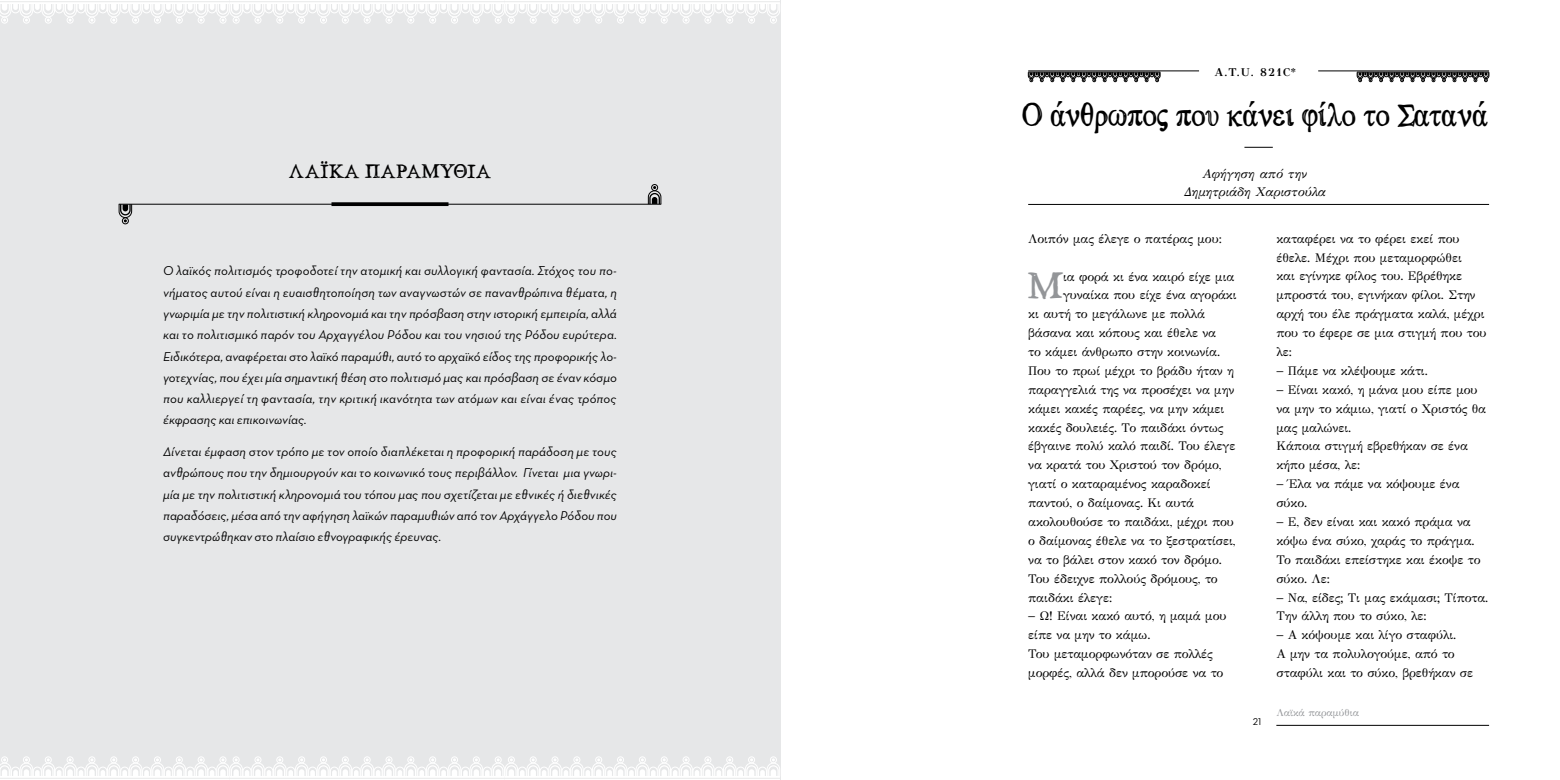
<style>
.page{position:relative;width:1560px;height:780px;background:#fff}
.page>*{position:absolute;margin:0;border:0;box-sizing:border-box;transform-origin:0 0}
.t1{font:43.38px "NF Nadirii Regular";color:#939598}
.t2{font:37.5px "NF Nadirii Regular";letter-spacing:-.005em;color:#000;scale:.9 1}
.t3{font:22.5px "NF Nadirii Regular";color:#000}
.t4{font:italic 13.12px/21.2px "Neutraface Text";color:#000;text-align:justify}
.t5{font:12.5px/18.9px "GFS Didot";color:#000}
.t6{font:italic 12.5px/17.5px "GFS Didot";color:#000;text-align:center}
.t7{font:700 11.25px "GFS Didot";color:#000}
.t8{font:10px "GFS Didot";color:#939598}
.t9{font:10px "Neutraface Text";color:#000}
</style>
<div class="page">
<hr style="left:1276px;top:725px;width:212px;height:1px;background:#000">
<div style="left:0;top:0;width:780px;height:780px;background:#e6e7e8"></div>
<hr style="left:1317px;top:71px;width:171px;height:1px;background:#000">
<svg style="left:1244px;top:147px;width:28px;height:1px"></svg>
<hr style="left:1028px;top:204px;width:460px;height:1px;background:#000">
<div style="left:122px;top:217px;width:7px;height:7px;border:1px solid #000;border-radius:50%"></div>
<svg style="left:118px;top:203px;width:14px;height:19px"></svg>
<div style="left:651px;top:184px;width:7px;height:7px;border:1px solid #000;border-radius:50%"></div>
<svg style="left:647px;top:186px;width:14px;height:18px"></svg>
<hr style="left:119px;top:204px;width:542px;height:1px;background:#000">
<svg style="left:331px;top:202px;width:117px;height:4px"></svg>
<hr style="left:0;top:0;width:229px;height:1px;background:#fff">
<hr style="left:505px;top:778px;width:275px;height:2px;background:#fff">
<div style="left:770px;top:756px;width:6px;height:7px;border:1px solid #fff;border-radius:50%"></div>
<div style="left:748px;top:756px;width:6px;height:7px;border:1px solid #fff;border-radius:50%"></div>
<div style="left:726px;top:756px;width:7px;height:7px;border:1px solid #fff;border-radius:50%"></div>
<div style="left:704px;top:756px;width:7px;height:7px;border:1px solid #fff;border-radius:50%"></div>
<div style="left:682px;top:756px;width:7px;height:7px;border:1px solid #fff;border-radius:50%"></div>
<div style="left:660px;top:756px;width:7px;height:7px;border:1px solid #fff;border-radius:50%"></div>
<div style="left:639px;top:756px;width:6px;height:7px;border:1px solid #fff;border-radius:50%"></div>
<div style="left:617px;top:756px;width:7px;height:7px;border:1px solid #fff;border-radius:50%"></div>
<div style="left:595px;top:756px;width:7px;height:7px;border:1px solid #fff;border-radius:50%"></div>
<div style="left:573px;top:756px;width:7px;height:7px;border:1px solid #fff;border-radius:50%"></div>
<div style="left:551px;top:756px;width:7px;height:7px;border:1px solid #fff;border-radius:50%"></div>
<div style="left:530px;top:756px;width:6px;height:7px;border:1px solid #fff;border-radius:50%"></div>
<div style="left:508px;top:756px;width:6px;height:7px;border:1px solid #fff;border-radius:50%"></div>
<hr style="left:229px;top:0;width:275px;height:1px;background:#fff">
<hr style="left:229px;top:778px;width:275px;height:2px;background:#fff">
<div style="left:495px;top:756px;width:6px;height:7px;border:1px solid #fff;border-radius:50%"></div>
<div style="left:473px;top:756px;width:6px;height:7px;border:1px solid #fff;border-radius:50%"></div>
<div style="left:451px;top:756px;width:7px;height:7px;border:1px solid #fff;border-radius:50%"></div>
<div style="left:429px;top:756px;width:7px;height:7px;border:1px solid #fff;border-radius:50%"></div>
<div style="left:407px;top:756px;width:7px;height:7px;border:1px solid #fff;border-radius:50%"></div>
<div style="left:385px;top:756px;width:7px;height:7px;border:1px solid #fff;border-radius:50%"></div>
<div style="left:364px;top:756px;width:6px;height:7px;border:1px solid #fff;border-radius:50%"></div>
<div style="left:342px;top:756px;width:6px;height:7px;border:1px solid #fff;border-radius:50%"></div>
<div style="left:320px;top:756px;width:7px;height:7px;border:1px solid #fff;border-radius:50%"></div>
<div style="left:298px;top:756px;width:7px;height:7px;border:1px solid #fff;border-radius:50%"></div>
<div style="left:276px;top:756px;width:7px;height:7px;border:1px solid #fff;border-radius:50%"></div>
<div style="left:254px;top:756px;width:7px;height:7px;border:1px solid #fff;border-radius:50%"></div>
<div style="left:233px;top:756px;width:6px;height:7px;border:1px solid #fff;border-radius:50%"></div>
<hr style="left:505px;top:0;width:275px;height:1px;background:#fff">
<svg style="left:0;top:2px;width:780px;height:21px"></svg>
<hr style="left:0;top:778px;width:229px;height:2px;background:#fff">
<div style="left:220px;top:756px;width:6px;height:7px;border:1px solid #fff;border-radius:50%"></div>
<div style="left:198px;top:756px;width:6px;height:7px;border:1px solid #fff;border-radius:50%"></div>
<div style="left:176px;top:756px;width:7px;height:7px;border:1px solid #fff;border-radius:50%"></div>
<div style="left:154px;top:756px;width:7px;height:7px;border:1px solid #fff;border-radius:50%"></div>
<div style="left:132px;top:756px;width:7px;height:7px;border:1px solid #fff;border-radius:50%"></div>
<div style="left:110px;top:756px;width:7px;height:7px;border:1px solid #fff;border-radius:50%"></div>
<div style="left:89px;top:756px;width:6px;height:7px;border:1px solid #fff;border-radius:50%"></div>
<div style="left:67px;top:756px;width:6px;height:7px;border:1px solid #fff;border-radius:50%"></div>
<div style="left:45px;top:756px;width:7px;height:7px;border:1px solid #fff;border-radius:50%"></div>
<div style="left:23px;top:756px;width:7px;height:7px;border:1px solid #fff;border-radius:50%"></div>
<div style="left:1px;top:756px;width:7px;height:7px;border:1px solid #fff;border-radius:50%"></div>
<svg style="left:0;top:758px;width:780px;height:19px"></svg>
<hr style="left:1028px;top:71px;width:170px;height:1px;background:#000">
<svg style="left:1027px;top:72px;width:133px;height:10px"></svg>
<svg style="left:1356px;top:72px;width:132px;height:10px"></svg>
<h3 class="t3" style="left:289px;top:156px;width:204px">ΛΑΪΚΆ ΠΑΡΑΜΎΘΙΑ</h3>
<p class="t4" style="left:163px;top:259px;width:455px">Ο λαϊκός πολιτισμός τροφοδοτεί την ατομική και συλλογική φαντασία. Στόχος του πο&shy;νήματος αυτού είναι η ευαισθητοποίηση των αναγνωστών σε πανανθρώπινα θέματα, η γνωριμία με την πολιτιστική κληρονομιά και την πρόσβαση στην ιστορική εμπειρία, αλλά και το πολιτισμικό παρόν του Αρχαγγέλου Ρόδου και του νησιού της Ρόδου ευρύτερα.<br>Ειδικότερα, αναφέρεται στο λαϊκό παραμύθι, αυτό το αρχαϊκό είδος της προφορικής λο&shy;γοτεχνίας, που έχει μία σημαντική θέση στο πολιτισμό μας και πρόσβαση σε έναν κόσμο που καλλιεργεί τη φαντασία, την κριτική ικανότητα των ατόμων και είναι ένας τρόπος έκφρασης και επικοινωνίας.</p>
<p class="t4" style="left:163px;top:440px;width:455px">Δίνεται έμφαση στον τρόπο με τον οποίο διαπλέκεται η προφορική παράδοση με τους ανθρώπους που την δημιουργούν και το κοινωνικό τους περιβάλλον. Γίνεται μια γνωρι&shy;μία με την πολιτιστική κληρονομιά του τόπου μας που σχετίζεται με εθνικές ή διεθνικές παραδόσεις, μέσα από την αφήγηση λαϊκών παραμυθιών από τον Αρχάγγελο Ρόδου που συγκεντρώθηκαν στο πλαίσιο εθνογραφικής έρευνας.</p>
<p class="t7" style="left:1214px;top:65px;width:83px">A.T.U. 821C*</p>
<h2 class="t2" style="left:1021px;top:88px;width:519px">Ο άνθρωπος που κάνει φίλο το Σατανά</h2>
<p class="t6" style="left:1183px;top:165px;width:143px">Αφήγηση από την<br>Δημητριάδη Χαριστούλα</p>
<p class="t5" style="left:1028px;top:229px;width:195px">Λοιπόν μας έλεγε ο πατέρας μου:</p>
<h1 class="t1" style="left:1027px;top:255px;width:37px">Μ</h1>
<p class="t5" style="left:1062px;top:267px;width:173px">ια φορά κι ένα καιρό είχε μια</p>
<p class="t5" style="left:1276px;top:229px;width:213px">καταφέρει να το φέρει εκεί που έθελε. Μέχρι που μεταμορφώθει<br>και εγίνηκε φίλος του. Εβρέθηκε μπροστά του, εγινήκαν φίλοι. Στην αρχή του έλε πράγματα καλά, μέχρι που το έφερε σε μια στιγμή που του λε:<br>− Πάμε να κλέψουμε κάτι.<br>− Είναι κακό, η μάνα μου είπε μου να μην το κάμιω, γιατί ο Χριστός θα μας μαλώνει.<br>Κάποια στιγμή εβρεθήκαν σε ένα κήπο μέσα, λε:<br>− Έλα να πάμε να κόψουμε ένα σύκο.<br>− Ε, δεν είναι και κακό πράμα να κόψω ένα σύκο, χαράς το πράγμα.<br>Το παιδάκι επείστηκε και έκοψε το σύκο. Λε:<br>− Να, είδες; Τι μας εκάμασι; Τίποτα.<br>Την άλλη που το σύκο, λε:<br>− Α κόψουμε και λίγο σταφύλι.<br>Α μην τα πολυλογούμε, από το σταφύλι και το σύκο, βρεθήκαν σε</p>
<p class="t5" style="left:1062px;top:286px;width:175px">γυναίκα που είχε ένα αγοράκι</p>
<p class="t5" style="left:1028px;top:304px;width:178px">κι αυτή το μεγάλωνε με πολλά</p>
<p class="t5" style="left:1028px;top:323px;width:189px">βάσανα και κόπους και έθελε να</p>
<p class="t5" style="left:1028px;top:342px;width:193px">το κάμει άνθρωπο στην κοινωνία.</p>
<p class="t5" style="left:1028px;top:361px;width:207px">Που το πρωί μέχρι το βράδυ ήταν η</p>
<p class="t5" style="left:1028px;top:380px;width:207px">παραγγελιά της να προσέχει να μην</p>
<p class="t5" style="left:1028px;top:399px;width:198px">κάμει κακές παρέες, να μην κάμει</p>
<p class="t5" style="left:1028px;top:418px;width:197px">κακές δουλειές. Το παιδάκι όντως</p>
<p class="t5" style="left:1028px;top:437px;width:209px">έβγαινε πολύ καλό παιδί. Του έλεγε</p>
<p class="t5" style="left:1028px;top:455px;width:195px">να κρατά του Χριστού τον δρόμο,</p>
<p class="t5" style="left:1028px;top:474px;width:184px">γιατί ο καταραμένος καραδοκεί</p>
<p class="t5" style="left:1028px;top:493px;width:167px">παντού, ο δαίμονας. Κι αυτά</p>
<p class="t5" style="left:1028px;top:512px;width:207px">ακολουθούσε το παιδάκι, μέχρι που</p>
<p class="t5" style="left:1028px;top:531px;width:209px">ο δαίμονας έθελε να το ξεστρατίσει,</p>
<p class="t5" style="left:1028px;top:550px;width:195px">να το βάλει στον κακό τον δρόμο.</p>
<p class="t5" style="left:1028px;top:569px;width:191px">Του έδειχνε πολλούς δρόμους, το</p>
<p class="t5" style="left:1028px;top:588px;width:85px">παιδάκι έλεγε:</p>
<p class="t5" style="left:1028px;top:606px;width:200px">− Ω! Είναι κακό αυτό, η μαμά μου</p>
<p class="t5" style="left:1028px;top:625px;width:124px">είπε να μην το κάμω.</p>
<p class="t5" style="left:1028px;top:644px;width:186px">Του μεταμορφωνόταν σε πολλές</p>
<p class="t5" style="left:1028px;top:663px;width:197px">μορφές, αλλά δεν μπορούσε να το</p>
<p class="t9" style="left:1252px;top:714px;width:10px">21</p>
<p class="t8" style="left:1276px;top:706px;width:84px">Λαϊκά παραμύθια</p>
</div>
